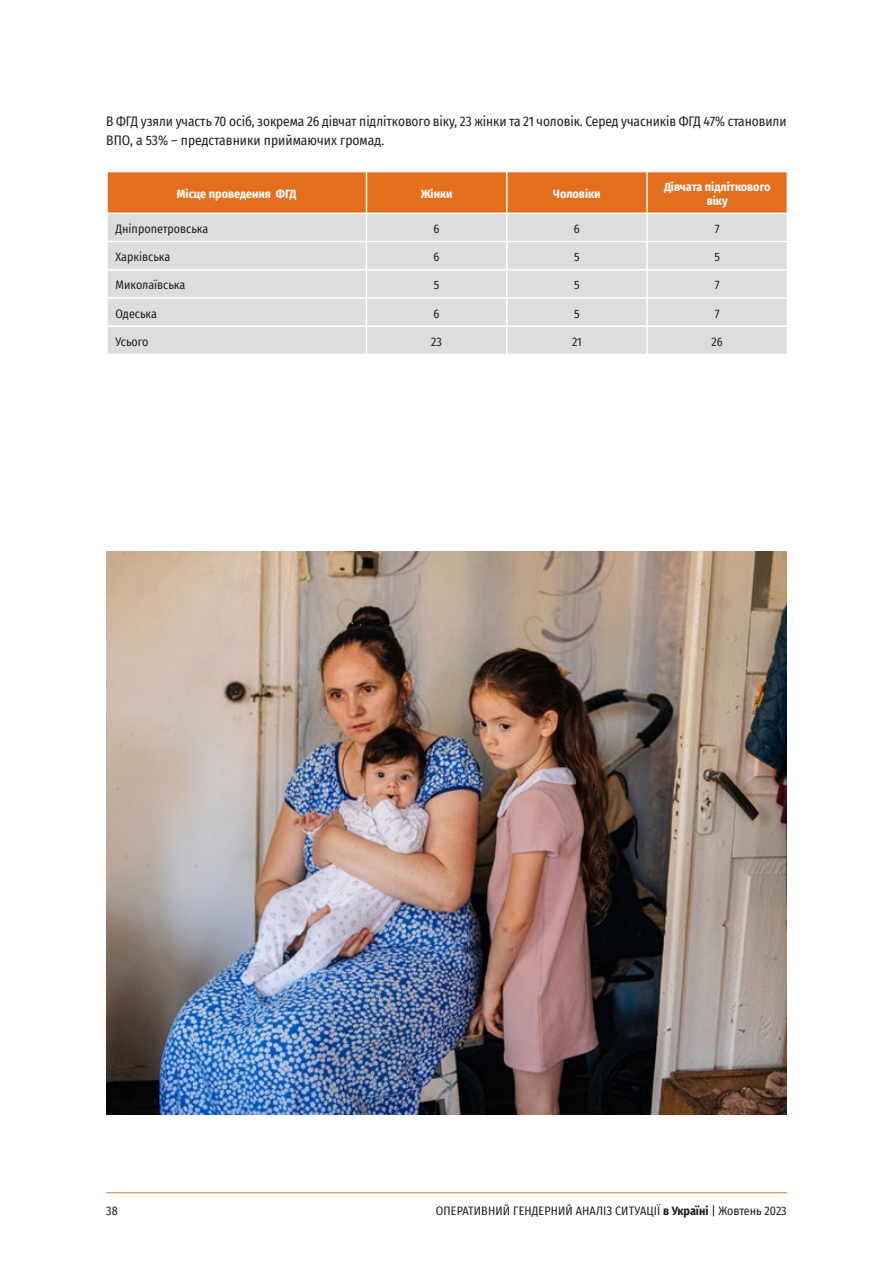
<style>
.page{position:relative;width:893px;height:1263px;background:#fff}
.page>*{position:absolute;margin:0;border:0;box-sizing:border-box;transform-origin:0 0}
.t1{font:13.5px/19.5px "Fira Sans Condensed";letter-spacing:-.005em;color:#231f20}
.t2{font:12px "Fira Sans Condensed";color:#231f20}
.t3{font:700 12px/13.5px "Fira Sans Condensed";color:#fff;text-align:center}
.s1{font-weight:700}
</style>
<div class="page">
<hr style="left:106px;top:1192px;width:681px;height:1px;background:#e36f1e">
<svg style="left:107px;top:172px;width:681px;height:182px;background:#dfc6b5"></svg>
<img style="left:106px;top:551px;width:681px;height:563px">
<p class="t1" style="left:106px;top:111px;width:682px">В ФГД узяли участь 70 осіб, зокрема 26 дівчат підліткового віку, 23 жінки та 21 чоловік. Серед учасників ФГД 47% становили<br>ВПО, а 53% – представники приймаючих громад.</p>
<p class="t3" style="left:177px;top:186px;width:121px">Місце проведення ФГД</p>
<p class="t3" style="left:421px;top:186px;width:33px">Жінки</p>
<p class="t3" style="left:553px;top:186px;width:49px">Чоловіки</p>
<p class="t3" style="left:664px;top:180px;width:108px">Дівчата підліткового віку</p>
<p class="t2" style="left:116px;top:220px;width:94px">Дніпропетровська</p>
<p class="t2" style="left:434px;top:220px;width:7px">6</p>
<p class="t2" style="left:574px;top:220px;width:7px">6</p>
<p class="t2" style="left:715px;top:220px;width:6px">7</p>
<p class="t2" style="left:116px;top:248px;width:56px">Харківська</p>
<p class="t2" style="left:434px;top:248px;width:7px">6</p>
<p class="t2" style="left:574px;top:248px;width:7px">5</p>
<p class="t2" style="left:714px;top:248px;width:7px">5</p>
<p class="t2" style="left:116px;top:276px;width:71px">Миколаївська</p>
<p class="t2" style="left:434px;top:276px;width:7px">5</p>
<p class="t2" style="left:574px;top:276px;width:7px">5</p>
<p class="t2" style="left:715px;top:276px;width:6px">7</p>
<p class="t2" style="left:116px;top:304px;width:43px">Одеська</p>
<p class="t2" style="left:434px;top:304px;width:7px">6</p>
<p class="t2" style="left:574px;top:304px;width:7px">5</p>
<p class="t2" style="left:715px;top:304px;width:6px">7</p>
<p class="t2" style="left:116px;top:333px;width:35px">Усього</p>
<p class="t2" style="left:431px;top:333px;width:12px">23</p>
<p class="t2" style="left:572px;top:333px;width:11px">21</p>
<p class="t2" style="left:712px;top:333px;width:13px">26</p>
<p class="t2" style="left:106px;top:1202px;width:13px">38</p>
<p class="t2" style="left:436px;top:1202px;width:352px">ОПЕРАТИВНИЙ ГЕНДЕРНИЙ АНАЛІЗ СИТУАЦІЇ <span class="s1">в Україні</span> | Жовтень 2023</p>
</div>
